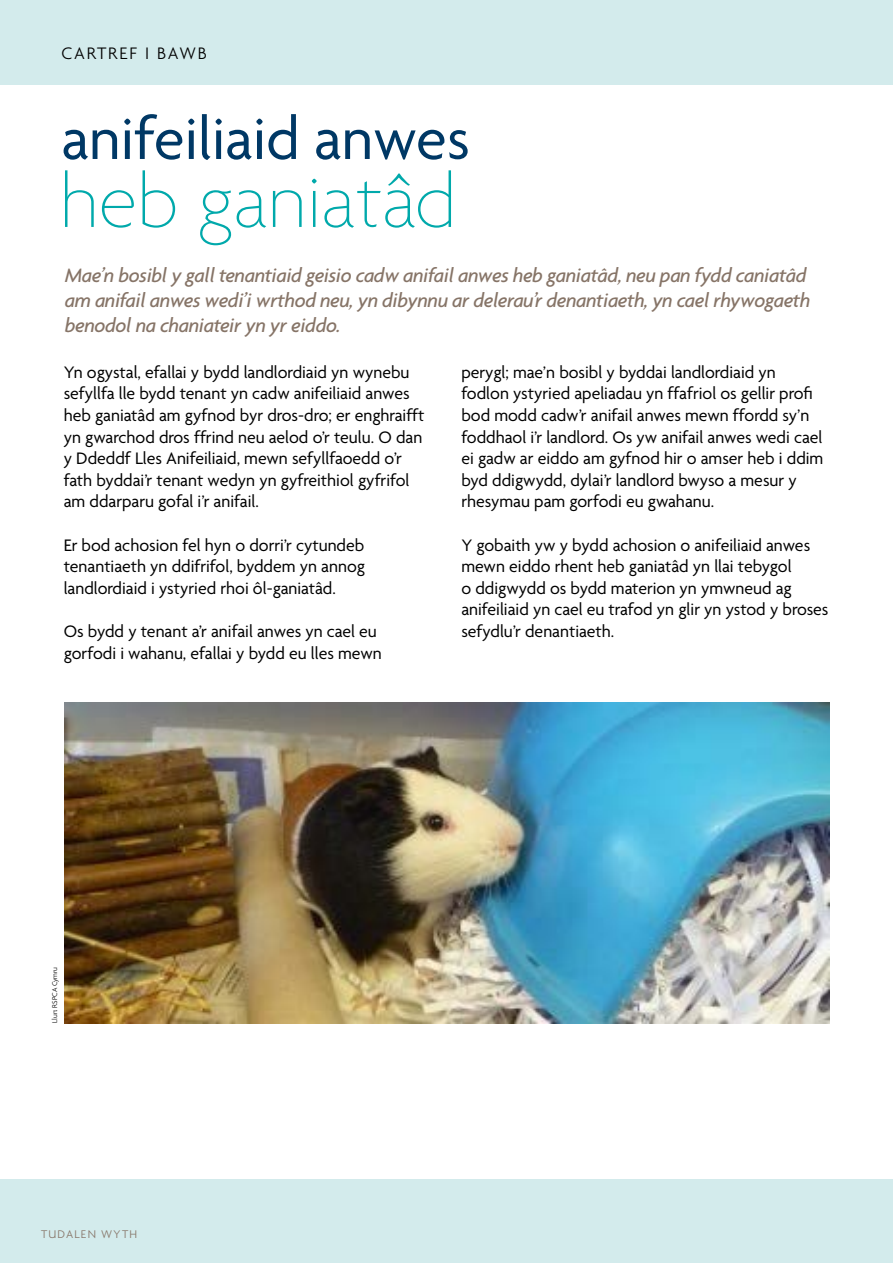
<style>
.page{position:relative;width:893px;height:1263px;background:#fff}
.page>*{position:absolute;margin:0;border:0;box-sizing:border-box;transform-origin:0 0}
.t1{font:100 79.5px "Agenda Bg";color:#00a9ab}
.t2{font:63px "Agenda";color:#003865}
.t3{font:italic 500 21px/25.2px "Agenda";letter-spacing:-.02em;color:#867467}
.t4{font:18px/21.6px "Agenda";color:#000}
.t5{font:300 18px "Agenda";letter-spacing:.1em;color:#000}
.t6{font:300 12px "Agenda";letter-spacing:.1em;color:#867467}
.t7{font:300 7.5px "Agenda";letter-spacing:-.005em;color:#000}
</style>
<div class="page">
<div style="left:0;top:0;width:893px;height:84px;background:#d3ebec"></div>
<div style="left:0;top:1180px;width:893px;height:83px;background:#d3ebec"></div>
<img style="left:64px;top:702px;width:765px;height:321px">
<p class="t5" style="left:62px;top:43px;width:147px">CARTREF I BAWB</p>
<h2 class="t2" style="left:61px;top:101px;width:410px">anifeiliaid anwes</h2>
<h1 class="t1" style="left:60px;top:157px;width:398px">heb ganiata^d</h1>
<p class="t3" style="left:65px;top:262px;width:747px">Mae’n bosibl y gall tenantiaid geisio cadw anifail anwes heb ganiatâd, neu pan fydd caniatâd am anifail anwes wedi’i wrthod neu, yn dibynnu ar delerau’r denantiaeth, yn cael rhywogaeth benodol na chaniateir yn yr eiddo.</p>
<p class="t4" style="left:64px;top:361px;width:362px">Yn ogystal, efallai y bydd landlordiaid yn wynebu sefyllfa lle bydd tenant yn cadw anifeiliaid anwes heb ganiatâd am gyfnod byr dros-dro; er enghraifft yn gwarchod dros ffrind neu aelod o’r teulu. O dan y Ddeddf Lles Anifeiliaid, mewn sefyllfaoedd o’r fath byddai’r tenant wedyn yn gyfreithiol gyfrifol am ddarparu gofal i’r anifail.</p>
<p class="t4" style="left:64px;top:534px;width:303px;text-align:justify">Er bod achosion fel hyn o dorri’r cytundeb tenantiaeth yn ddifrifol, byddem yn annog landlordiaid i ystyried rhoi ôl-ganiatâd.</p>
<p class="t4" style="left:64px;top:620px;width:319px">Os bydd y tenant a’r anifail anwes yn cael eu gorfodi i wahanu, efallai y bydd eu lles mewn</p>
<p class="t4" style="left:461px;top:361px;width:364px">perygl; mae’n bosibl y byddai landlordiaid yn fodlon ystyried apeliadau yn ffafriol os gellir profi bod modd cadw’r anifail anwes mewn ffordd sy’n foddhaol i’r landlord. Os yw anifail anwes wedi cael ei gadw ar eiddo am gyfnod hir o amser heb i ddim byd ddigwydd, dylai’r landlord bwyso a mesur y rhesymau pam gorfodi eu gwahanu.</p>
<p class="t4" style="left:461px;top:534px;width:369px">Y gobaith yw y bydd achosion o anifeiliaid anwes mewn eiddo rhent heb ganiatâd yn llai tebygol<br>o ddigwydd os bydd materion yn ymwneud ag anifeiliaid yn cael eu trafod yn glir yn ystod y broses sefydlu’r denantiaeth.</p>
<p class="t7" style="left:50px;top:1023px;width:58px;rotate:-90deg">Llun: RSPCA Cymru</p>
<p class="t6" style="left:41px;top:1227px;width:98px">TUDALEN WYTH</p>
</div>
